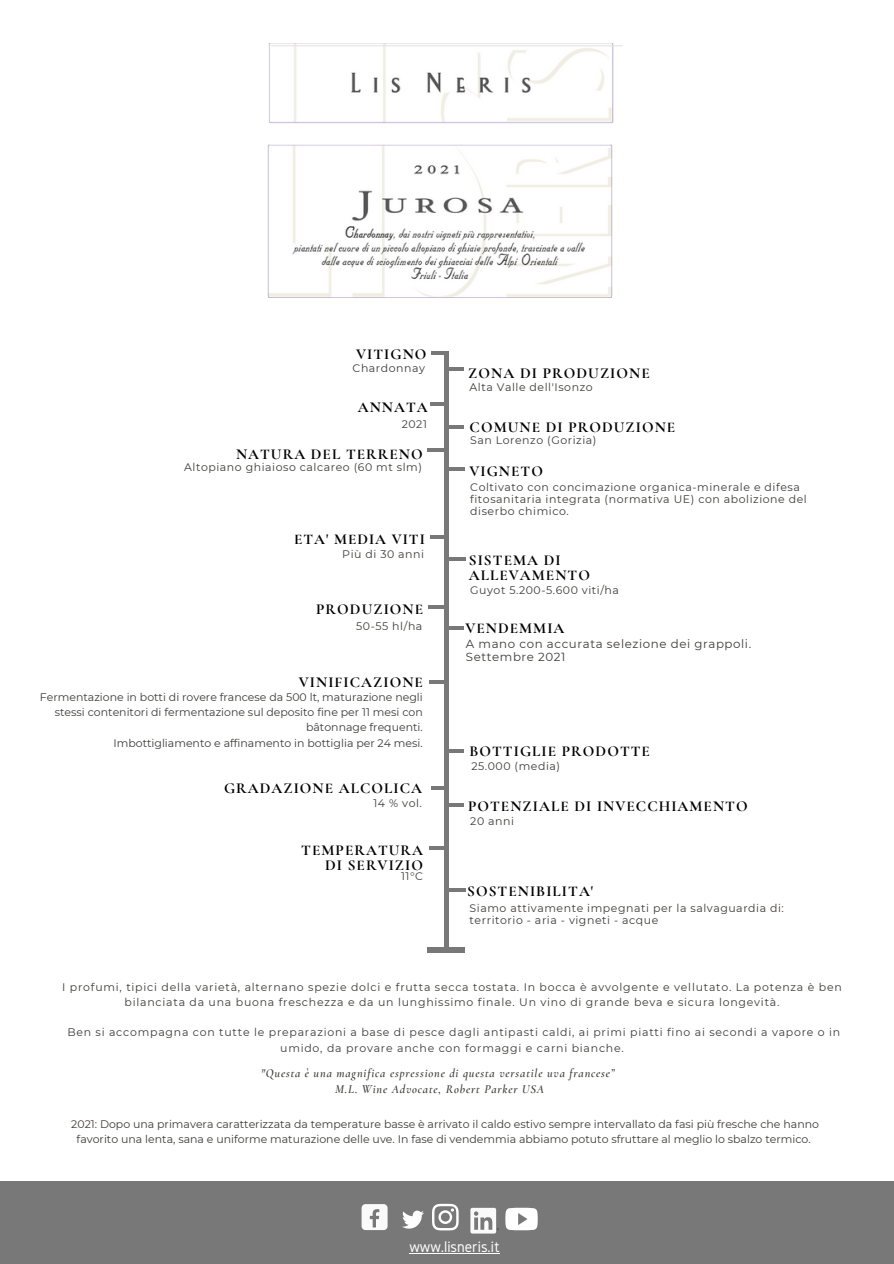
<style>
.page{position:relative;width:894px;height:1264px;background:#fff}
.page>*{position:absolute;margin:0;border:0;box-sizing:border-box;transform-origin:0 0}
.t1{font:16.2px "Gidole";color:#fff}
.t2{font:700 15.15px/15.1px "Cormorant Garamond";letter-spacing:.07em;color:#000}
.t3{font:700 15px "Cormorant Garamond";letter-spacing:.07em;color:#000}
.t4{font:italic 600 12px/16px "Cormorant Garamond";letter-spacing:.07em;color:#3c3b38;text-align:center}
.t5{font:11.85px "Montserrat";letter-spacing:.05em;color:#3c3b38}
.t6{font:10.95px/15.1px "Montserrat";color:#3c3b38;text-align:right}
.t7{font:10.95px/12px "Montserrat";letter-spacing:.05em;color:#3c3b38}
.t8{font:10.95px/15.1px "Montserrat";letter-spacing:.07em;color:#3c3b38;text-align:center}
</style>
<div class="page">
<img style="left:267px;top:43px;width:347px;height:255px">
<hr style="left:271px;top:45px;width:351px;height:1px;background:#e5e4e6">
<div style="left:427px;top:947px;width:37px;height:6px;background:#787878"></div>
<hr style="left:444px;top:351px;width:4px;height:597px;background:#787878">
<hr style="left:430px;top:351px;width:17px;height:4px;background:#787878">
<hr style="left:427px;top:448px;width:16px;height:3px;background:#787878">
<hr style="left:446px;top:803px;width:18px;height:3px;background:#787878">
<hr style="left:447px;top:367px;width:17px;height:4px;background:#787878">
<hr style="left:448px;top:557px;width:17px;height:3px;background:#787878">
<hr style="left:431px;top:786px;width:17px;height:3px;background:#787878">
<hr style="left:429px;top:680px;width:18px;height:3px;background:#787878">
<hr style="left:447px;top:626px;width:16px;height:4px;background:#787878">
<hr style="left:447px;top:749px;width:17px;height:3px;background:#787878">
<hr style="left:427px;top:605px;width:17px;height:3px;background:#787878">
<hr style="left:429px;top:846px;width:17px;height:3px;background:#787878">
<hr style="left:430px;top:535px;width:17px;height:3px;background:#787878">
<hr style="left:430px;top:402px;width:17px;height:4px;background:#787878">
<hr style="left:447px;top:467px;width:17px;height:3px;background:#787878">
<hr style="left:446px;top:425px;width:17px;height:3px;background:#787878">
<hr style="left:447px;top:888px;width:18px;height:3px;background:#787878">
<div style="left:0;top:1181px;width:893px;height:82px;background:#787878"></div>
<div style="left:470px;top:1207px;width:26px;height:26px;background:#fbfafa;border-radius:2px"></div>
<svg style="left:474px;top:1211px;width:24px;height:18px"></svg>
<svg style="left:505px;top:1207px;width:32px;height:23px"></svg>
<div style="left:361px;top:1204px;width:26px;height:25px;background:#fbfafa;border-radius:4px"></div>
<svg style="left:370px;top:1209px;width:9px;height:18px"></svg>
<svg style="left:432px;top:1203px;width:26px;height:27px"></svg>
<svg style="left:402px;top:1210px;width:22px;height:19px"></svg>
<hr style="left:409px;top:1252px;width:90px;height:1px;background:#fff">
<p class="t2" style="left:356px;top:346px;width:72px">VITIGNO</p>
<h1 class="t7" style="left:352px;top:362px;width:74px">Chardonnay</h1>
<p class="t2" style="left:358px;top:399px;width:71px">ANNATA</p>
<p class="t7" style="left:401px;top:417px;width:27px">2021</p>
<h1 class="t2" style="left:236px;top:446px;width:188px">NATURA DEL TERRENO</h1>
<p class="t7" style="left:184px;top:461px;width:239px">Altopiano ghiaioso calcareo (60 mt slm)</p>
<p class="t3" style="left:294px;top:530px;width:132px">ETA' MEDIA VITI</p>
<p class="t7" style="left:342px;top:548px;width:83px">Più di 30 anni</p>
<p class="t2" style="left:316px;top:602px;width:108px">PRODUZIONE</p>
<p class="t7" style="left:356px;top:619px;width:68px">50-55 hl/ha</p>
<p class="t2" style="left:299px;top:674px;width:125px">VINIFICAZIONE</p>
<p class="t6" style="left:40px;top:689px;width:384px">Fermentazione in botti di rovere francese da 500 lt, maturazione negli stessi contenitori di fermentazione sul deposito fine per 11 mesi con bâtonnage frequenti.</p>
<p class="t6" style="left:113px;top:735px;width:311px">Imbottigliamento e affinamento in bottiglia per 24 mesi.</p>
<p class="t2" style="left:224px;top:780px;width:199px">GRADAZIONE ALCOLICA</p>
<p class="t7" style="left:373px;top:796px;width:50px">14 % vol.</p>
<p class="t2" style="left:301px;top:842px;width:123px;text-align:right">TEMPERATURA<br>DI SERVIZIO</p>
<p class="t7" style="left:401px;top:870px;width:23px">11°C</p>
<h1 class="t2" style="left:468px;top:365px;width:183px">ZONA DI PRODUZIONE</h1>
<p class="t7" style="left:469px;top:381px;width:125px">Alta Valle dell'Isonzo</p>
<h1 class="t2" style="left:469px;top:420px;width:207px">COMUNE DI PRODUZIONE</h1>
<p class="t7" style="left:470px;top:434px;width:128px">San Lorenzo (Gorizia)</p>
<p class="t2" style="left:469px;top:464px;width:75px">VIGNETO</p>
<h1 class="t7" style="left:470px;top:481px;width:338px">Coltivato con concimazione organica-minerale e difesa fitosanitaria integrata (normativa UE) con abolizione del diserbo chimico.</h1>
<h1 class="t2" style="left:468px;top:552px;width:123px">SISTEMA DI<br>ALLEVAMENTO</h1>
<h1 class="t7" style="left:470px;top:584px;width:150px">Guyot 5.200-5.600 viti/ha</h1>
<p class="t2" style="left:465px;top:621px;width:101px">VENDEMMIA</p>
<p class="t5" style="left:466px;top:636px;width:287px">A mano con accurata selezione dei grappoli.</p>
<p class="t5" style="left:466px;top:649px;width:101px">Settembre 2021</p>
<h1 class="t2" style="left:469px;top:744px;width:182px">BOTTIGLIE PRODOTTE</h1>
<p class="t7" style="left:471px;top:759px;width:90px">25.000 (media)</p>
<p class="t2" style="left:468px;top:798px;width:281px">POTENZIALE DI INVECCHIAMENTO</p>
<p class="t7" style="left:470px;top:814px;width:45px">20 anni</p>
<p class="t2" style="left:467px;top:883px;width:127px">SOSTENIBILITA'</p>
<h1 class="t7" style="left:469px;top:901px;width:316px">Siamo attivamente impegnati per la salvaguardia di:</h1>
<p class="t7" style="left:469px;top:913px;width:190px">territorio - aria - vigneti - acque</p>
<p class="t8" style="left:62px;top:979px;width:780px">I profumi, tipici della varietà, alternano spezie dolci e frutta secca tostata. In bocca è avvolgente e vellutato. La potenza è ben bilanciata da una buona freschezza e da un lunghissimo finale. Un vino di grande beva e sicura longevità.</p>
<h3 class="t8" style="left:67px;top:1024px;width:774px">Ben si accompagna con tutte le preparazioni a base di pesce dagli antipasti caldi, ai primi piatti fino ai secondi a vapore o in umido, da provare anche con formaggi e carni bianche.</h3>
<p class="t4" style="left:261px;top:1064px;width:355px">"Questa è una magnifica espressione di questa versatile uva francese”<br>M.L. Wine Advocate, Robert Parker USA</p>
<p class="t6" style="left:71px;top:1116px;width:749px;text-align:center">2021: Dopo una primavera caratterizzata da temperature basse è arrivato il caldo estivo sempre intervallato da fasi più fresche che hanno favorito una lenta, sana e uniforme maturazione delle uve. In fase di vendemmia abbiamo potuto sfruttare al meglio lo sbalzo termico.</p>
<h1 class="t1" style="left:409px;top:1237px;width:92px">www.lisneris.it</h1>
</div>
